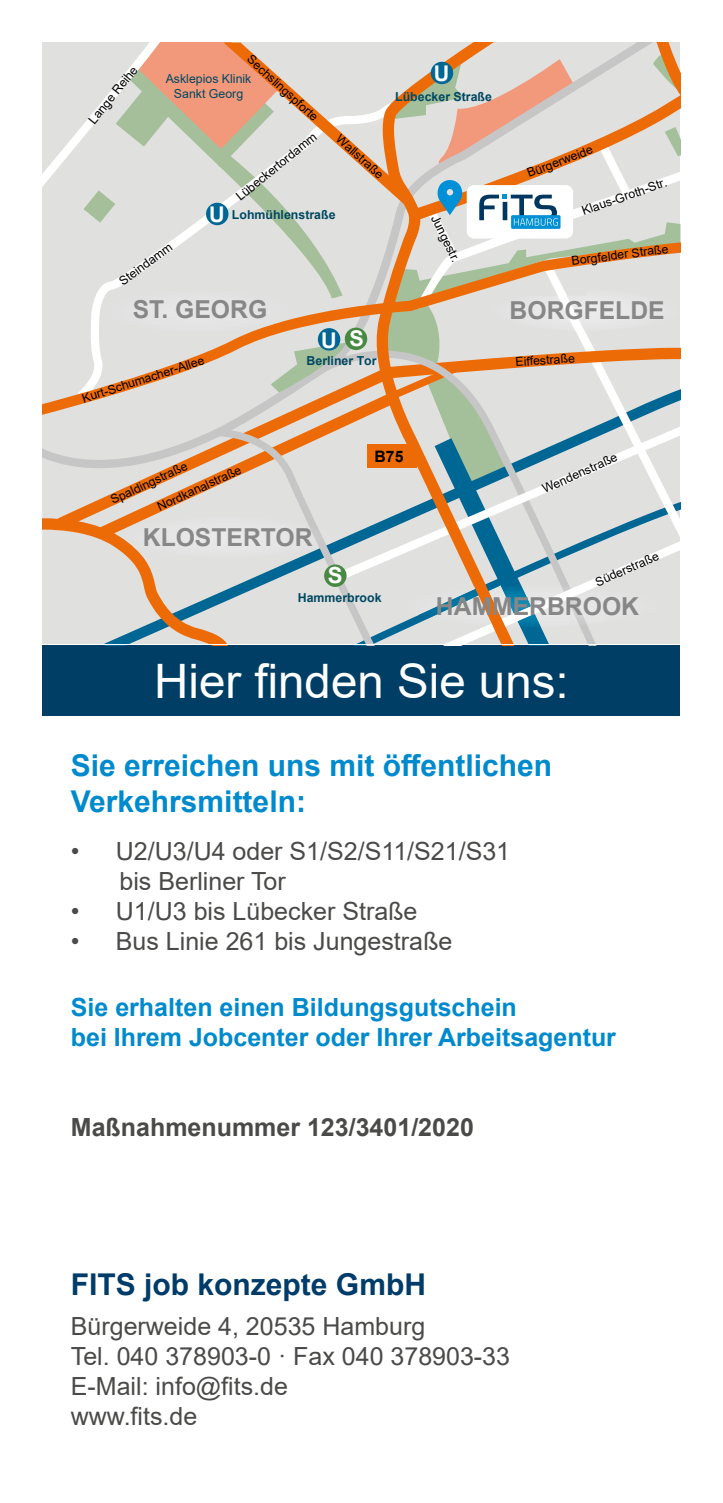
<style>
.page{position:relative;width:723px;height:1503px;background:#fff}
.page>*{position:absolute;margin:0;border:0;box-sizing:border-box;transform-origin:0 0}
.t1{font:47.5px "Arial";color:#fff}
.t2{font:700 30px/36px "Arial";color:#008ace}
.t3{font:700 30px "Arial";color:#003c69}
.t4{font:25px/30px "Arial";color:#4a4a49}
.t5{font:700 25px/30px "Arial";color:#008ace}
.t6{font:700 25px "Arial";color:#4a4a49}
.t7{font:700 24.75px "Arial";color:#878787}
.t8{font:700 22.25px "Arial";color:#fff}
.t9{font:700 21.5px "Arial";color:#fff}
.t10{font:700 15.75px "Arial";color:#000}
.t11{font:12.25px "Arial";color:#000}
.t12{font:700 12.25px "Arial";color:#004860}
.t13{font:12.25px/14.8px "Arial";color:#004860;text-align:center}
</style>
<div class="page">
<div style="left:43px;top:645px;width:637px;height:71px;background:#003e65"></div>
<svg style="left:43px;top:43px;width:637px;height:601px;background:#d7cdc3"></svg>
<p class="t11" style="left:84px;top:117px;width:72px;rotate:-51deg">Lange Reihe</p>
<p class="t11" style="left:254px;top:51px;width:93px;rotate:42deg">Sechslingspforte</p>
<p class="t13" style="left:166px;top:71px;width:87px">Asklepios Klinik<br>Sankt Georg</p>
<p class="t11" style="left:232px;top:191px;width:101px;rotate:-39deg">Lübeckertordamm</p>
<p class="t11" style="left:344px;top:131px;width:61px;rotate:42deg">Wallstraße</p>
<h3 class="t9" style="left:209px;top:199px;width:17px">U</h3>
<p class="t12" style="left:232px;top:206px;width:105px">Lohmühlenstraße</p>
<p class="t11" style="left:115px;top:275px;width:64px;rotate:-36deg">Steindamm</p>
<h3 class="t9" style="left:434px;top:58px;width:17px">U</h3>
<p class="t12" style="left:395px;top:88px;width:98px">Lübecker Straße</p>
<p class="t11" style="left:442px;top:212px;width:52px;rotate:64deg">Jungestr.</p>
<p class="t11" style="left:525px;top:166px;width:71px;rotate:-21deg">Bürgerweide</p>
<p class="t11" style="left:580px;top:203px;width:91px;rotate:-19deg">Klaus-Groth-Str.</p>
<p class="t11" style="left:571px;top:252px;width:99px;rotate:-7deg">Borgfelder Straße</p>
<h3 class="t7" style="left:133px;top:292px;width:136px">ST. GEORG</h3>
<h3 class="t7" style="left:509px;top:293px;width:157px">BORGFELDE</h3>
<p class="t11" style="left:80px;top:391px;width:129px;rotate:-18deg">Kurt-Schumacher-Allee</p>
<p class="t11" style="left:108px;top:493px;width:85px;rotate:-25deg">Spaldingstraße</p>
<p class="t11" style="left:154px;top:499px;width:93px;rotate:-25deg">Nordkanalstraße</p>
<h3 class="t9" style="left:349px;top:323px;width:16px">S</h3>
<h3 class="t9" style="left:321px;top:325px;width:17px">U</h3>
<p class="t12" style="left:307px;top:352px;width:72px">Berliner Tor</p>
<p class="t10" style="left:374px;top:445px;width:30px">B75</p>
<h3 class="t7" style="left:143px;top:520px;width:171px">KLOSTERTOR</h3>
<h3 class="t8" style="left:328px;top:559px;width:16px">S</h3>
<p class="t12" style="left:298px;top:589px;width:85px">Hammerbrook</p>
<p class="t11" style="left:515px;top:353px;width:61px;rotate:-4deg">Eiffestraße</p>
<p class="t11" style="left:539px;top:481px;width:82px;rotate:-24deg">Wendenstraße</p>
<p class="t11" style="left:593px;top:575px;width:69px;rotate:-24deg">Süderstraße</p>
<h3 class="t7" style="left:436px;top:589px;width:205px">HAMMERBROOK</h3>
<h1 class="t1" style="left:154px;top:648px;width:416px">Hier finden Sie uns:</h1>
<h2 class="t2" style="left:71px;top:748px;width:483px">Sie erreichen uns mit öffentlichen<br>Verkehrsmitteln:</h2>
<h3 class="t4" style="left:120px;top:835px;width:392px;text-indent:-49px">• U2/U3/U4 oder S1/S2/S11/S21/S31 bis Berliner Tor</h3>
<h3 class="t4" style="left:71px;top:895px;width:348px">• U1/U3 bis Lübecker Straße</h3>
<h3 class="t4" style="left:71px;top:925px;width:383px">• Bus Linie 261 bis Jungestraße</h3>
<h3 class="t5" style="left:71px;top:992px;width:547px">Sie erhalten einen Bildungsgutschein<br>bei Ihrem Jobcenter oder Ihrer Arbeitsagentur</h3>
<h3 class="t6" style="left:71px;top:1109px;width:404px">Maßnahmenummer 123/3401/2020</h3>
<h2 class="t3" style="left:71px;top:1263px;width:357px">FITS job konzepte GmbH</h2>
<h3 class="t4" style="left:71px;top:1310px;width:441px">Bürgerweide 4, 20535 Hamburg<br>Tel. 040 378903-0 · Fax 040 378903-33<br>E-Mail: info@fits.de<br>www.fits.de</h3>
</div>
